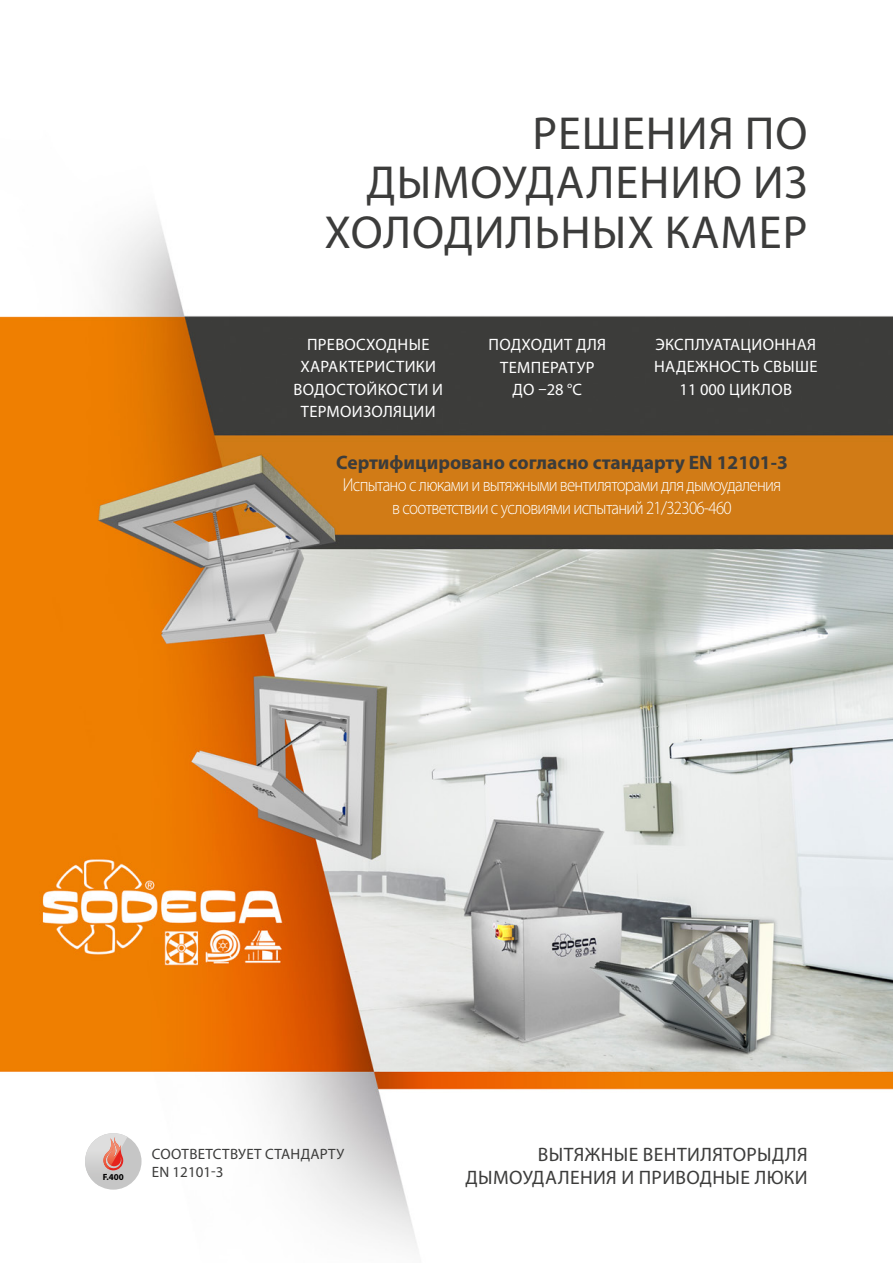
<style>
.page{position:relative;width:893px;height:1263px;background:#fff}
.page>*{position:absolute;margin:0;border:0;box-sizing:border-box;transform-origin:0 0}
.t1{font:46.5px/49.5px "Myriad Pro";letter-spacing:.02em;color:#3c3c3b;text-align:right}
.t2{font:19.5px/22.5px "Myriad Pro";letter-spacing:.02em;color:#3c3c3b;text-align:right}
.t3{font:700 19.5px "Myriad Pro";color:#3c3c3b}
.t4{font:300 18.75px/22.5px "Myriad Pro";letter-spacing:-.04em;color:#fff;text-align:center;scale:.9 1}
.t5{font:16.5px/22.5px "Myriad Pro";letter-spacing:.02em;color:#fff;text-align:center}
.t6{font:15px "Myriad Pro";letter-spacing:.02em;color:#3c3c3b}
.t7{font:700 9px "Myriad Pro";color:#000}
</style>
<div class="page">
<img style="left:0;top:215px;width:893px;height:1034px">
<div style="left:85px;top:1133px;width:57px;height:56px;background:#c6c6c6;border-radius:50%"></div>
<img style="left:85px;top:1133px;width:42px;height:53px">
<svg style="left:103px;top:1136px;width:20px;height:43px"></svg>
<img style="left:103px;top:1136px;width:18px;height:33px">
<h1 class="t1" style="left:325px;top:108px;width:484px">РЕШЕНИЯ ПО<br>ДЫМОУДАЛЕНИЮ ИЗ<br>ХОЛОДИЛЬНЫХ КАМЕР</h1>
<p class="t5" style="left:294px;top:333px;width:151px">ПРЕВОСХОДНЫЕ<br>ХАРАКТЕРИСТИКИ<br>ВОДОСТОЙКОСТИ И<br>ТЕРМОИЗОЛЯЦИИ</p>
<p class="t5" style="left:489px;top:333px;width:119px">ПОДХОДИТ ДЛЯ<br>ТЕМПЕРАТУР<br>ДО –28 °C</p>
<p class="t5" style="left:654px;top:333px;width:165px">ЭКСПЛУАТАЦИОННАЯ<br>НАДЕЖНОСТЬ СВЫШЕ<br>11 000 ЦИКЛОВ</p>
<p class="t3" style="left:336px;top:449px;width:453px">Сертифицировано согласно стандарту EN 12101-3</p>
<p class="t4" style="left:343px;top:474px;width:489px">Испытано с люками и вытяжными вентиляторами для дымоудаления в соответствии с условиями испытаний 21/32306-460</p>
<p class="t6" style="left:152px;top:1145px;width:194px">СООТВЕТСТВУЕТ СТАНДАРТУ</p>
<p class="t7" style="left:103px;top:1171px;width:23px">F.400</p>
<p class="t6" style="left:152px;top:1163px;width:73px">EN 12101-3</p>
<p class="t2" style="left:466px;top:1143px;width:344px">ВЫТЯЖНЫЕ ВЕНТИЛЯТОРЫДЛЯ<br>ДЫМОУДАЛЕНИЯ И ПРИВОДНЫЕ ЛЮКИ</p>
</div>
